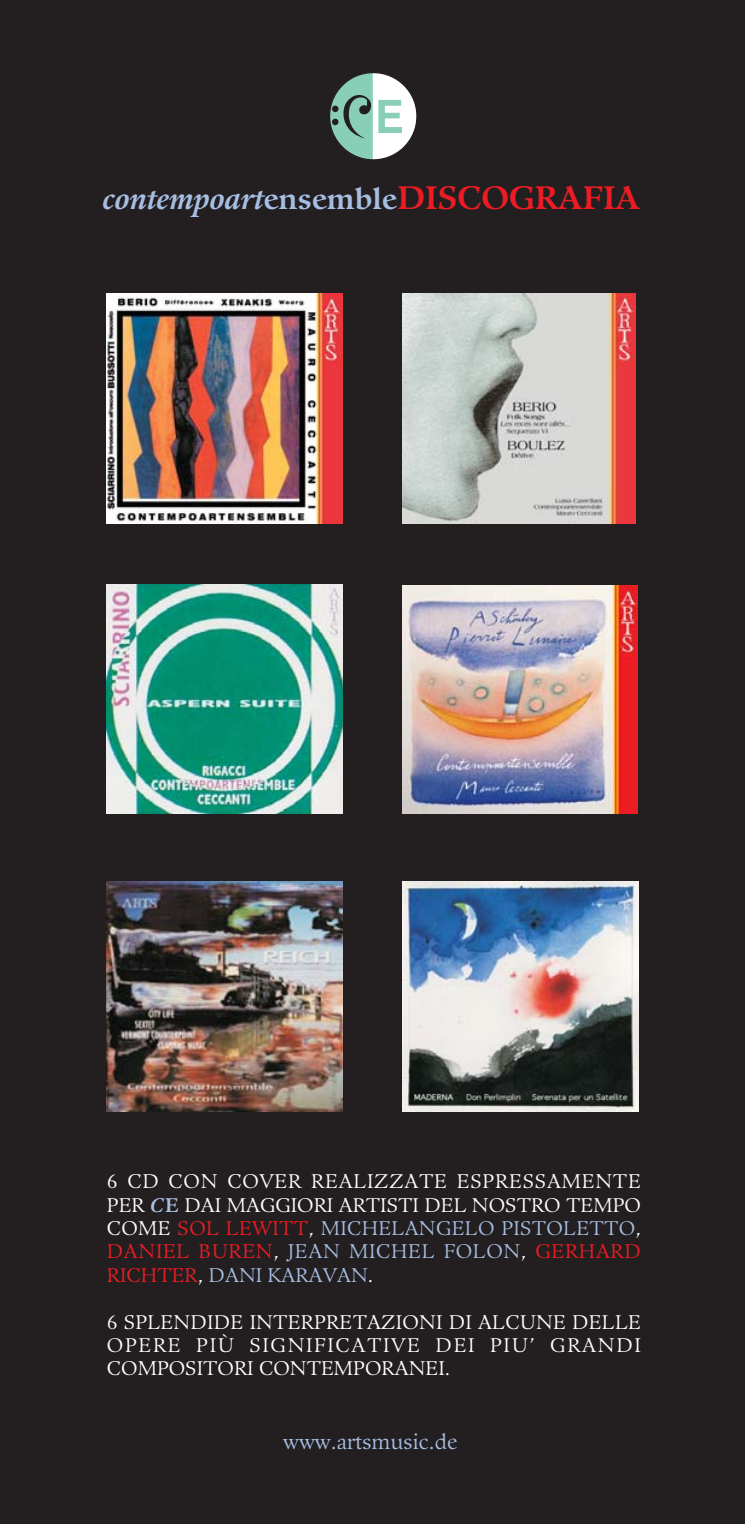
<style>
.page{position:relative;width:745px;height:1524px;background:#fff}
.page>*{position:absolute;margin:0;border:0;box-sizing:border-box;transform-origin:0 0}
.t1{font:italic 700 29.25px "Guardi";color:#a7bee3}
.t2{font:21.25px "Guardi";color:#a7bee3}
.t3{font:19.25px/23.2px "Guardi";letter-spacing:.035em;color:#fff;text-align:justify}
.s1{font-style:normal}
.s2{font-style:normal;font-size:31.75px;color:#ed1c24}
.s3{font-weight:700;font-style:italic;color:#a7bee3}
.s4{font-weight:700;color:#a7bee3}
.s5{color:#ed1c24}
.s6{color:#a7bee3}
</style>
<div class="page">
<div style="left:0;top:0;width:744px;height:1524px;background:#231f20"></div>
<div style="left:329px;top:73px;width:87px;height:87px;background:#fff;border-radius:50%"></div>
<svg style="left:330px;top:74px;width:71px;height:85px"></svg>
<img style="left:107px;top:293px;width:235px;height:230px">
<img style="left:402px;top:293px;width:233px;height:230px">
<img style="left:107px;top:584px;width:235px;height:230px">
<img style="left:107px;top:881px;width:235px;height:230px">
<img style="left:402px;top:881px;width:235px;height:230px">
<img style="left:402px;top:585px;width:235px;height:229px">
<h1 class="t1" style="left:102px;top:187px;width:538px">contempoart<span class="s1">ensemble</span><span class="s2">DISCOGRAFIA</span></h1>
<p class="t3" style="left:107px;top:1172px;width:535px">6 CD CON COVER REALIZZATE ESPRESSAMENTE PER <span class="s3">C</span><span class="s4">E</span> DAI MAGGIORI ARTISTI DEL NOSTRO TEMPO COME <span class="s5">SOL LEWITT</span>, <span class="s6">MICHELANGELO PISTOLETTO</span>, <span class="s5">DANIEL BUREN</span>, <span class="s6">JEAN MICHEL FOLON</span>, <span class="s5">GERHARD RICHTER</span>, <span class="s6">DANI KARAVAN</span>.</p>
<p class="t3" style="left:107px;top:1312px;width:535px">6 SPLENDIDE INTERPRETAZIONI DI ALCUNE DELLE OPERE PIÙ SIGNIFICATIVE DEI PIU’ GRANDI COMPOSITORI CONTEMPORANEI.</p>
<p class="t2" style="left:283px;top:1432px;width:175px">www.artsmusic.de</p>
</div>
